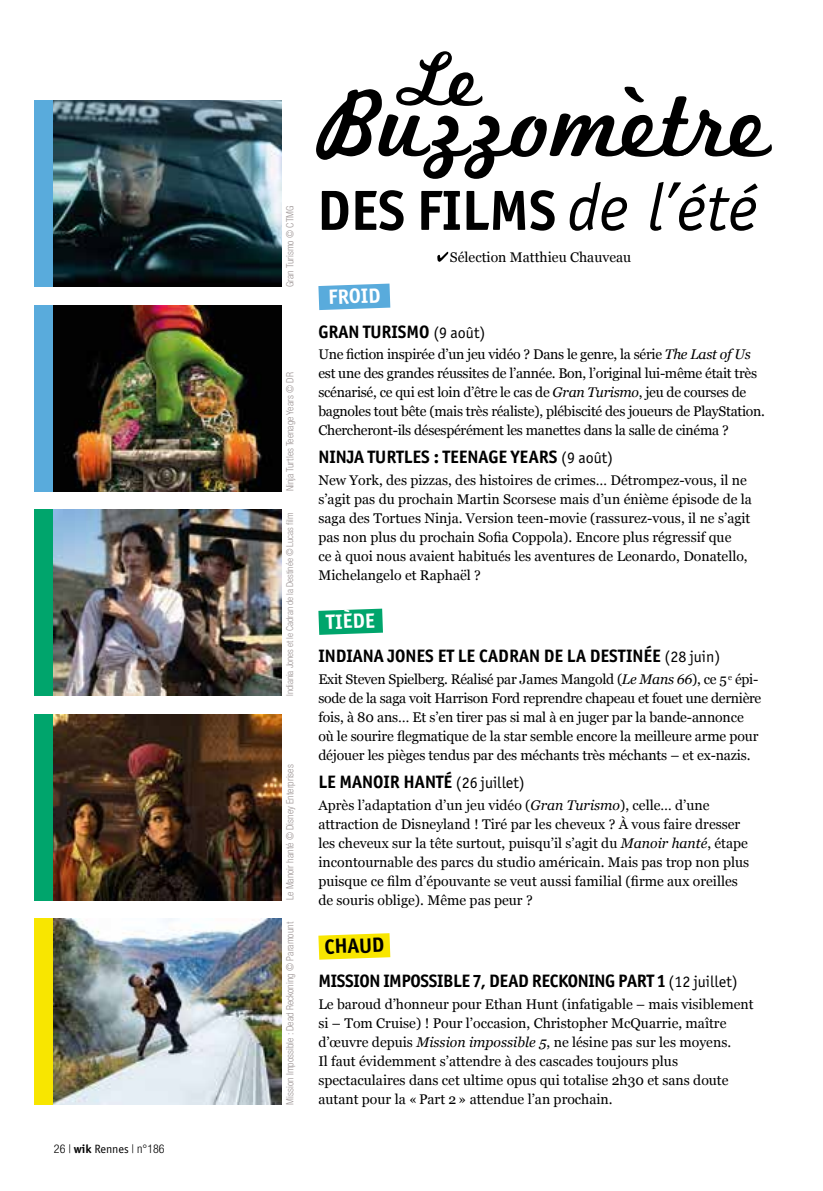
<style>
.page{position:relative;width:823px;height:1191px;background:#fff}
.page>*{position:absolute;margin:0;border:0;box-sizing:border-box;transform-origin:0 0}
.t1{font:100px "Marketing Script";color:#000}
.t2{font:80px "Marketing Script";color:#000}
.t3{font:700 56.8px "Officina Sans ITC Pro";color:#000}
.t4{font:700 20.8px "Officina Sans ITC Pro";color:#fff}
.t5{font:700 20.8px "Officina Sans ITC Pro";color:#000}
.t6{font:700 18px "Officina Sans ITC Pro";color:#000}
.t7{font:700 18px "Officina Sans ITC Pro";letter-spacing:-.02em;color:#000}
.t8{font:14px/19px "Georgia";color:#000}
.t9{font:14px/19px "Georgia";letter-spacing:-.02em;color:#000}
.t10{font:300 condensed 12px "Helvetica Neue";color:#000}
.t11{font:300 condensed 10px "Helvetica Neue";color:#9c9494}
.t12{font:300 condensed 9.6px "Helvetica Neue";letter-spacing:-.01em;color:#9c9494}
.s1{font-family:"Officina Sans ITC Pro";font-weight:700;font-stretch:normal}
.s2{font-family:"Officina Sans ITC Pro";font-weight:400;font-stretch:normal}
.s3{font-family:"Officina Sans Std";font-weight:400;font-style:italic;font-size:66.2px}
.s4{font-weight:400;font-size:16px}
.s5{font-style:italic}
</style>
<div class="page">
<svg style="left:318px;top:283px;width:72px;height:27px;background:#6db5e0"></svg>
<svg style="left:318px;top:608px;width:65px;height:27px;background:#20b07e"></svg>
<svg style="left:318px;top:933px;width:72px;height:26px;background:#f8e817"></svg>
<svg style="left:437px;top:252px;width:11px;height:10px"></svg>
<img style="left:53px;top:918px;width:229px;height:186px">
<img style="left:53px;top:714px;width:229px;height:186px">
<img style="left:53px;top:510px;width:229px;height:186px">
<img style="left:53px;top:305px;width:229px;height:186px">
<img style="left:53px;top:101px;width:229px;height:186px">
<div style="left:34px;top:101px;width:19px;height:186px;background:#59abdc"></div>
<div style="left:34px;top:305px;width:19px;height:186px;background:#59abdc"></div>
<div style="left:34px;top:510px;width:19px;height:186px;background:#00a56c"></div>
<div style="left:34px;top:714px;width:19px;height:186px;background:#00a56c"></div>
<div style="left:34px;top:918px;width:19px;height:186px;background:#f8e600"></div>
<p class="t10" style="left:54px;top:1142px;width:112px">26 | <span class="s1">wik</span> <span class="s2">Rennes</span> | n°186</p>
<p class="t11" style="left:284px;top:287px;width:83px;rotate:-90deg">Gran Turismo © CTMG</p>
<p class="t11" style="left:284px;top:491px;width:121px;rotate:-90deg">Ninja Turtles Teenage Years © DR</p>
<p class="t12" style="left:284px;top:696px;width:184px;rotate:-90deg">Indiania Jones et le Cadran de la Destinée © Lucas film</p>
<p class="t11" style="left:284px;top:900px;width:137px;rotate:-90deg">Le Manoir hanté © Disney Enterprises</p>
<p class="t11" style="left:284px;top:1104px;width:184px;rotate:-90deg">Mission Impossible : Dead Reckoning © Paramount</p>
<h2 class="t2" style="left:397px;top:31px;width:86px">Le</h2>
<h1 class="t1" style="left:317px;top:64px;width:455px">Buzzomètre</h1>
<h3 class="t3" style="left:317px;top:175px;width:442px">DES FILMS <span class="s3">de l’été</span></h3>
<p class="t8" style="left:449px;top:247px;width:183px">Sélection Matthieu Chauveau</p>
<h3 class="t4" style="left:327px;top:284px;width:54px;rotate:-2deg">FROID</h3>
<p class="t6" style="left:318px;top:320px;width:168px">GRAN TURISMO <span class="s4">(9 août)</span></p>
<p class="t9" style="left:318px;top:344px;width:447px">Une fiction inspirée d’un jeu vidéo ? Dans le genre, la série <span class="s5">The Last of Us </span>est une des grandes réussites de l’année. Bon, l’original lui-même était très scénarisé, ce qui est loin d’être le cas de <span class="s5">Gran Turismo</span>, jeu de courses de bagnoles tout bête (mais très réaliste), plébiscité des joueurs de PlayStation.<br>Chercheront-ils désespérément les manettes dans la salle de cinéma ?</p>
<p class="t6" style="left:318px;top:446px;width:296px">NINJA TURTLES : TEENAGE YEARS <span class="s4">(9 août)</span></p>
<p class="t8" style="left:318px;top:470px;width:435px">New York, des pizzas, des histoires de crimes… Détrompez-vous, il ne s’agit pas du prochain Martin Scorsese mais d’un énième épisode de la saga des Tortues Ninja. Version teen-movie (rassurez-vous, il ne s’agit pas non plus du prochain Sofia Coppola). Encore plus régressif que<br>ce à quoi nous avaient habitués les aventures de Leonardo, Donatello, Michelangelo et Raphaël ?</p>
<h3 class="t4" style="left:325px;top:609px;width:50px;rotate:-2deg">TIÈDE</h3>
<p class="t6" style="left:318px;top:645px;width:403px">INDIANA JONES ET LE CADRAN DE LA DESTINÉE <span class="s4">(28 juin)</span></p>
<p class="t8" style="left:318px;top:669px;width:444px">Exit Steven Spielberg. Réalisé par James Mangold (<span class="s5">Le Mans 66</span>), ce 5 <sup>e</sup> épi&shy;sode de la saga voit Harrison Ford reprendre chapeau et fouet une dernière fois, à 80 ans… Et s’en tirer pas si mal à en juger par la bande-annonce où le sourire flegmatique de la star semble encore la meilleure arme pour déjouer les pièges tendus par des méchants très méchants – et ex-nazis.</p>
<p class="t6" style="left:318px;top:770px;width:208px">LE MANOIR HANTÉ <span class="s4">(26 juillet)</span></p>
<p class="t8" style="left:318px;top:794px;width:432px">Après l’adaptation d’un jeu vidéo (<span class="s5">Gran Turismo</span>), celle… d’une attraction de Disneyland ! Tiré par les cheveux ? À vous faire dresser les cheveux sur la tête surtout, puisqu’il s’agit du <span class="s5">Manoir hanté</span>, étape incontournable des parcs du studio américain. Mais pas trop non plus puisque ce film d’épouvante se veut aussi familial (firme aux oreilles de souris oblige). Même pas peur ?</p>
<h3 class="t5" style="left:324px;top:933px;width:61px;rotate:-2deg">CHAUD</h3>
<p class="t7" style="left:318px;top:970px;width:420px">MISSION IMPOSSIBLE 7, DEAD RECKONING PART 1 <span class="s4">(12 juillet)</span></p>
<p class="t8" style="left:318px;top:994px;width:436px">Le baroud d’honneur pour Ethan Hunt (infatigable – mais visiblement si – Tom Cruise) ! Pour l’occasion, Christopher McQuarrie, maître d’œuvre depuis <span class="s5">Mission impossible 5</span>, ne lésine pas sur les moyens.<br>Il faut évidemment s’attendre à des cascades toujours plus spectaculaires dans cet ultime opus qui totalise 2h30 et sans doute autant pour la «Part 2» attendue l’an prochain.</p>
</div>
